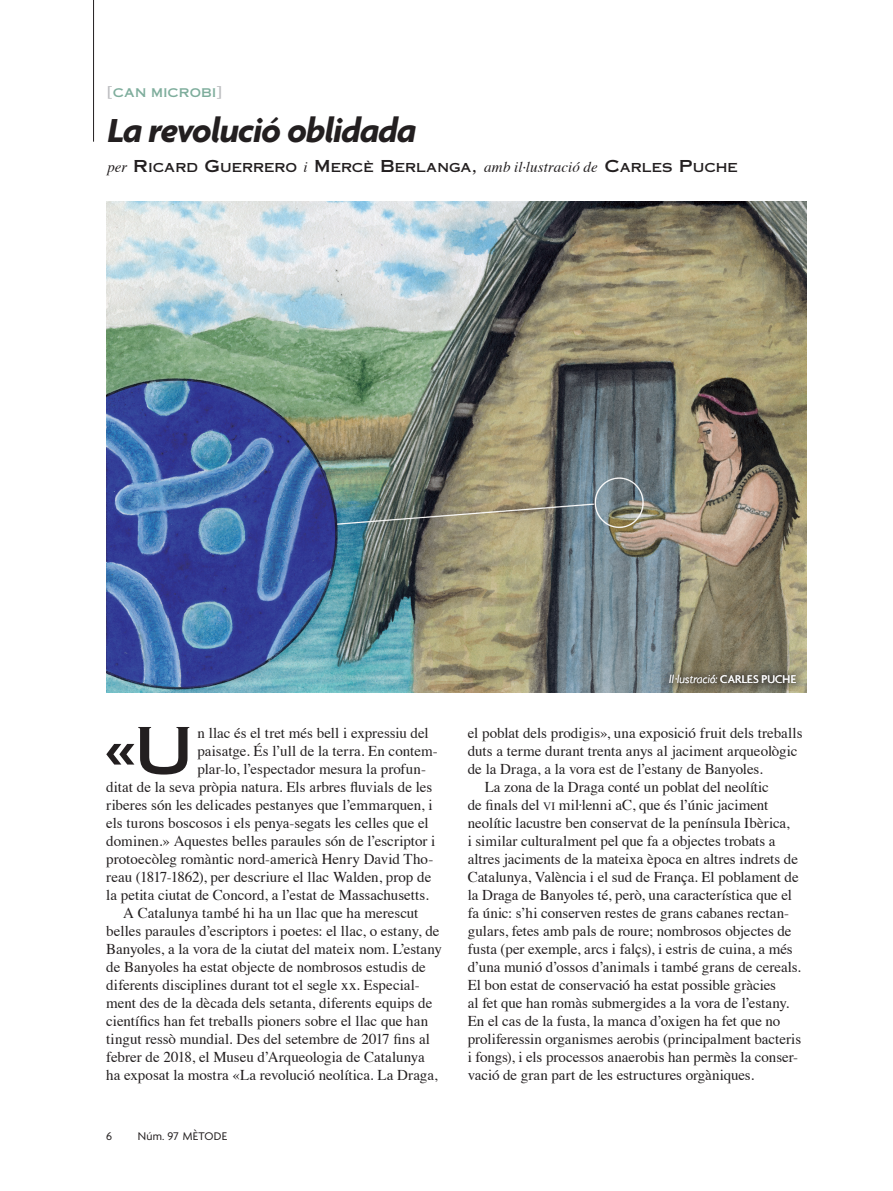
<style>
.page{position:relative;width:893px;height:1191px;background:#fff}
.page>*{position:absolute;margin:0;border:0;box-sizing:border-box;transform-origin:0 0}
.t1{font:64.5px "Copperplate Thirty One AB";color:#231f20}
.TITULAR_SECCION{font:italic 700 36px "Agenda";letter-spacing:-.025em;color:#231f20}
.t2{font:15px/18px "Times";color:#231f20}
.t3{font:12.3px "Copperplate Thirty One AB";color:#231f20}
.NOMBRE_DE_ILUSTRADOR{font:italic 300 12px "Gill Sans";letter-spacing:.015em;color:#fff}
.t4{font:12px "Agenda";letter-spacing:.02em;color:#231f20}
.NOMBRE_SECCION{font:12px "Copperplate Thirty One AB";letter-spacing:.005em;color:#7ead9c}
.s1{font-size:15px;color:#bcbdc0}
.s2{font-family:"Times";font-style:italic;font-size:15px}
.s3{font-size:16.5px}
.s4{font-family:"Agenda";font-weight:400;font-style:normal}
.s5{font-size:11.25px}
</style>
<div class="page">
<img style="left:106px;top:201px;width:701px;height:491px">
<svg style="left:661px;top:666px;width:143px;height:26px;background:#74705f"></svg>
<hr style="left:93px;top:0;width:1px;height:142px;background:#231f20">
<p class="NOMBRE_SECCION" style="left:107px;top:85px;width:117px"><span class="s1">[</span>CAN MICROBI<span class="s1">]</span></p>
<p class="TITULAR_SECCION" style="left:108px;top:108px;width:310px">La revolució oblidada</p>
<p class="t3" style="left:107px;top:160px;width:632px"><span class="s2">per</span> <span class="s3">R</span>ICARD <span class="s3">G</span>UERRERO <span class="s2">i</span> <span class="s3">M</span>ERCÈ <span class="s3">B</span>ERLANGA<span class="s3">,</span> <span class="s2">amb il·lustració de</span> <span class="s3">C</span>ARLES <span class="s3">P</span>UCHE</p>
<p class="t1" style="left:102px;top:712px;width:93px">«U</p>
<p class="t2" style="left:197px;top:722px;width:233px">n llac és el tret més bell i expressiu del</p>
<p class="t2" style="left:197px;top:740px;width:242px">paisatge. És l’ull de la terra. En contem-</p>
<p class="t2" style="left:197px;top:758px;width:230px">plar-lo, l’espectador mesura la profun-</p>
<p class="t2" style="left:106px;top:776px;width:328px">ditat de la seva pròpia natura. Els arbres fluvials de les</p>
<p class="t2" style="left:106px;top:794px;width:328px">riberes són les delicades pestanyes que l’emmarquen, i</p>
<p class="t2" style="left:106px;top:812px;width:324px">els turons boscosos i els penya-segats les celles que el</p>
<p class="t2" style="left:106px;top:830px;width:331px">dominen.» Aquestes belles paraules són de l’escriptor i</p>
<p class="t2" style="left:106px;top:848px;width:329px">protoecòleg romàntic nord-americà Henry David Tho-</p>
<p class="t2" style="left:106px;top:866px;width:327px">reau (1817-1862), per descriure el llac Walden, prop de</p>
<p class="t2" style="left:106px;top:884px;width:324px">la petita ciutat de Concord, a l’estat de Massachusetts.</p>
<p class="t2" style="left:106px;top:902px;width:337px;text-indent:17px">A Catalunya també hi ha un llac que ha merescut belles paraules d’escriptors i poetes: el llac, o estany, de Banyoles, a la vora de la ciutat del mateix nom. L’estany de Banyoles ha estat objecte de nombrosos estudis de diferents disciplines durant tot el segle xx. Especial&shy;ment des de la dècada dels setanta, diferents equips de científics han fet treballs pioners sobre el llac que han tingut ressò mundial. Des del setembre de 2017 fins al febrer de 2018, el Museu d’Arqueologia de Catalunya ha exposat la mostra «La revolució neolítica. La Draga,</p>
<p class="t4" style="left:106px;top:1129px;width:7px">6</p>
<p class="t4" style="left:138px;top:1129px;width:91px">Núm. 97 MÈTODE</p>
<p class="NOMBRE_DE_ILUSTRADOR" style="left:669px;top:672px;width:128px">Il·lustració: <span class="s4">CARLES PUCHE</span></p>
<p class="t2" style="left:468px;top:722px;width:336px">el poblat dels prodigis», una exposició fruit dels treballs duts a terme durant trenta anys al jaciment arqueològic de la Draga, a la vora est de l’estany de Banyoles.</p>
<p class="t2" style="left:468px;top:776px;width:335px;text-indent:17px">La zona de la Draga conté un poblat del neolític<br>de finals del <span class="s5">vi</span> mil·lenni aC, que és l’únic jaciment neolític lacustre ben conservat de la península Ibèrica,<br>i similar culturalment pel que fa a objectes trobats a altres jaciments de la mateixa època en altres indrets de Catalunya, València i el sud de França. El poblament de la Draga de Banyoles té, però, una característica que el fa únic: s’hi conserven restes de grans cabanes rectan&shy;gulars, fetes amb pals de roure; nombrosos objectes de fusta (per exemple, arcs i falçs), i estris de cuina, a més d’una munió d’ossos d’animals i també grans de cereals.<br>El bon estat de conservació ha estat possible gràcies<br>al fet que han romàs submergides a la vora de l’estany.<br>En el cas de la fusta, la manca d’oxigen ha fet que no proliferessin organismes aerobis (principalment bacteris i fongs), i els processos anaerobis han permès la conser&shy;vació de gran part de les estructures orgàniques.</p>
</div>
